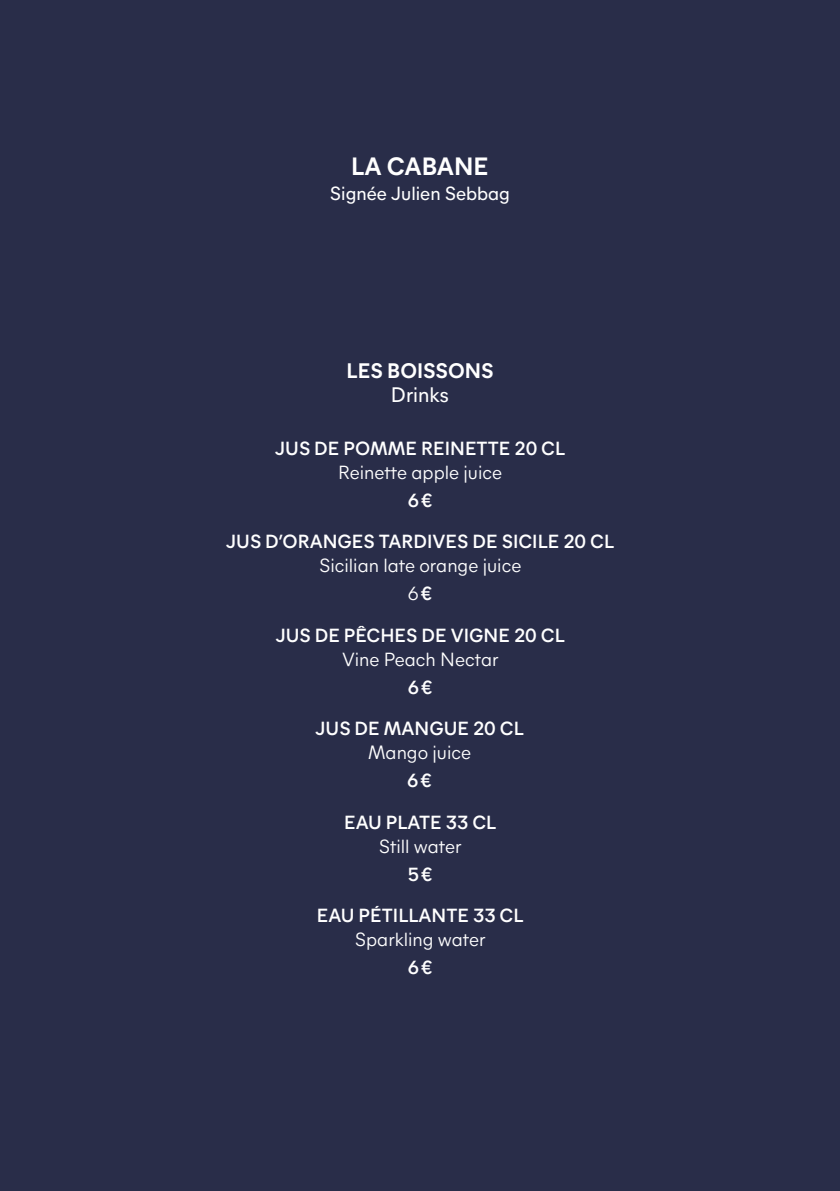
<style>
.page{position:relative;width:840px;height:1191px;background:#fff}
.page>*{position:absolute;margin:0;border:0;box-sizing:border-box;transform-origin:0 0}
.t1{font:700 25px "Mier A";color:#fff}
.t2{font:700 21px "Mier A";color:#fff}
.t3{font:21px "Mier A";color:#fff}
.t4{font:600 19px/41.4px "Mier A";color:#fff;text-align:center}
.t5{font:19px/28px "Mier A";color:#fff;text-align:center}
.t6{font:19px "Mier A";color:#fff}
.s1{font-weight:600}
</style>
<div class="page">
<div style="left:0;top:0;width:839px;height:1191px;background:#292d49"></div>
<h1 class="t1" style="left:351px;top:148px;width:139px">LA CABANE</h1>
<p class="t6" style="left:330px;top:180px;width:181px">Signée Julien Sebbag</p>
<p class="t2" style="left:346px;top:355px;width:148px">LES BOISSONS</p>
<p class="t3" style="left:390px;top:379px;width:60px">Drinks</p>
<p class="t4" style="left:275px;top:426px;width:291px">JUS DE POMME REINETTE 20 CL</p>
<p class="t5" style="left:338px;top:457px;width:165px">Reinette apple juice</p>
<p class="t4" style="left:407px;top:478px;width:26px">6€</p>
<p class="t4" style="left:226px;top:520px;width:389px">JUS D’ORANGES TARDIVES DE SICILE 20 CL</p>
<p class="t5" style="left:319px;top:550px;width:204px">Sicilian late orange juice<br>6<span class="s1">€</span></p>
<p class="t4" style="left:275px;top:613px;width:290px">JUS DE PÊCHES DE VIGNE 20 CL</p>
<p class="t5" style="left:342px;top:644px;width:158px">Vine Peach Nectar</p>
<p class="t4" style="left:407px;top:665px;width:26px">6€</p>
<p class="t4" style="left:315px;top:706px;width:210px">JUS DE MANGUE 20 CL</p>
<p class="t5" style="left:368px;top:737px;width:104px">Mango juice</p>
<p class="t4" style="left:344px;top:758px;width:154px">6€<br>EAU PLATE 33 CL</p>
<p class="t5" style="left:378px;top:831px;width:84px">Still water</p>
<p class="t4" style="left:317px;top:852px;width:208px">5€<br>EAU PÉTILLANTE 33 CL</p>
<p class="t5" style="left:354px;top:924px;width:132px">Sparkling water</p>
<p class="t4" style="left:407px;top:945px;width:26px">6€</p>
</div>
